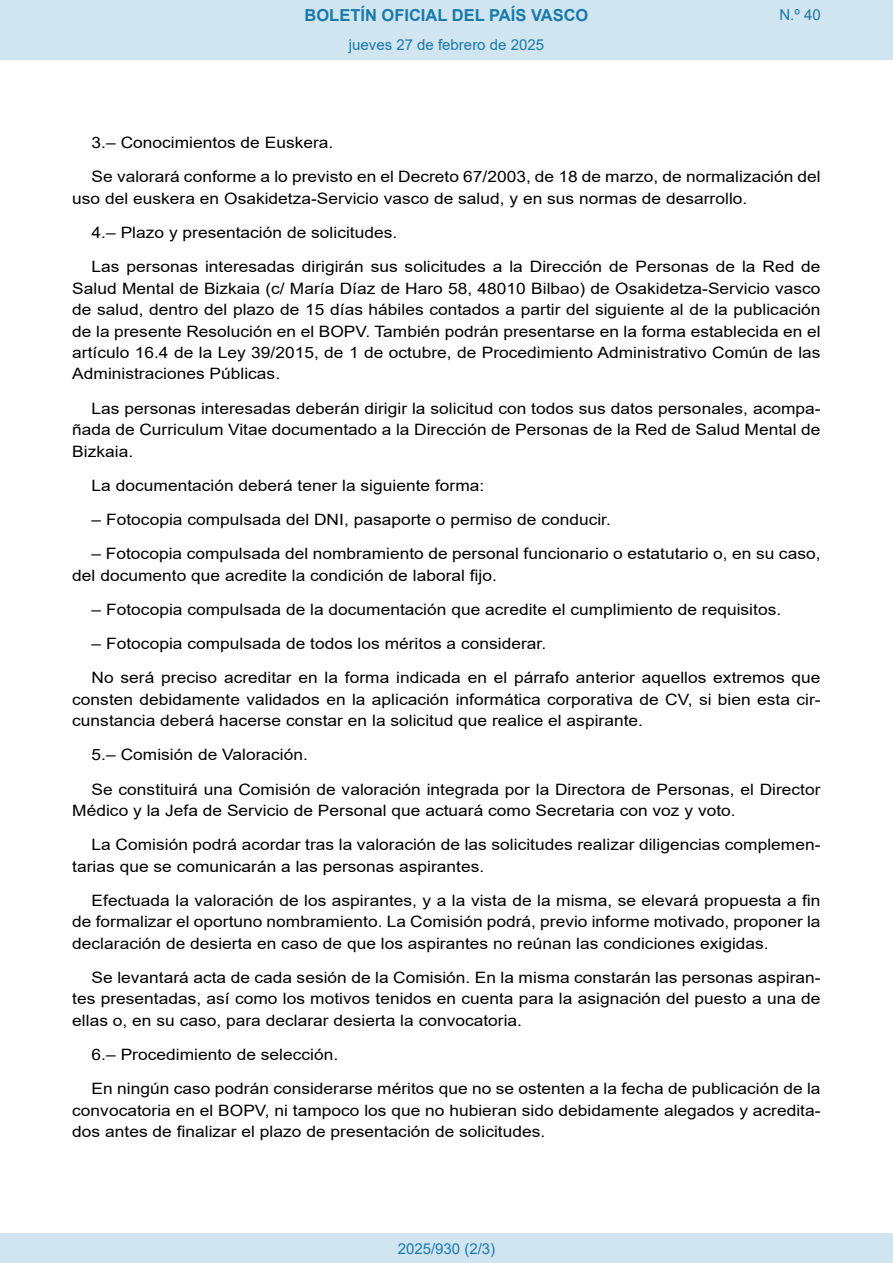
<style>
.page{position:relative;width:893px;height:1263px;background:#fff}
.page>*{position:absolute;margin:0;border:0;box-sizing:border-box;transform-origin:0 0}
.t1{font:700 16.5px "Arial";color:#1879ad}
.BOPVDetalle{font:15.6px/21.5px "Arial";color:#000;text-align:justify;scale:1.11 1}
.Paginacion_Centro{font:15px "Arial";color:#1879ad}
</style>
<div class="page">
<div style="left:0;top:0;width:893px;height:60px;background:#d0e5f0"></div>
<div style="left:0;top:1233px;width:893px;height:30px;background:#d0e5f0"></div>
<p class="t1" style="left:305px;top:3px;width:285px">BOLETÍN OFICIAL DEL PAÍS VASCO</p>
<p class="Paginacion_Centro" style="left:349px;top:35px;width:197px">jueves 27 de febrero de 2025</p>
<p class="Paginacion_Centro" style="left:779px;top:5px;width:43px">N.º 40</p>
<p class="BOPVDetalle" style="left:92px;top:132px;width:219px">3.– Conocimientos de Euskera.</p>
<p class="BOPVDetalle" style="left:72px;top:166px;width:676px;text-indent:19px">Se valorará conforme a lo previsto en el Decreto 67/2003, de 18 de marzo, de normalización del uso del euskera en Osakidetza-Servicio vasco de salud, y en sus normas de desarrollo.</p>
<p class="BOPVDetalle" style="left:92px;top:222px;width:277px">4.– Plazo y presentación de solicitudes.</p>
<p class="BOPVDetalle" style="left:72px;top:256px;width:676px;text-indent:19px">Las personas interesadas dirigirán sus solicitudes a la Dirección de Personas de la Red de Salud Mental de Bizkaia (c/ María Díaz de Haro 58, 48010 Bilbao) de Osakidetza-Servicio vasco de salud, dentro del plazo de 15 días hábiles contados a partir del siguiente al de la publicación de la presente Resolución en el BOPV. También podrán presentarse en la forma establecida en el artículo 16.4 de la Ley 39/2015, de 1 de octubre, de Procedimiento Administrativo Común de las Administraciones Públicas.</p>
<p class="BOPVDetalle" style="left:72px;top:397px;width:676px;text-indent:19px">Las personas interesadas deberán dirigir la solicitud con todos sus datos personales, acompa&shy;ñada de Curriculum Vitae documentado a la Dirección de Personas de la Red de Salud Mental de Bizkaia.</p>
<p class="BOPVDetalle" style="left:92px;top:474px;width:355px">La documentación deberá tener la siguiente forma:</p>
<p class="BOPVDetalle" style="left:92px;top:509px;width:469px">– Fotocopia compulsada del DNI, pasaporte o permiso de conducir.</p>
<p class="BOPVDetalle" style="left:72px;top:543px;width:676px;text-indent:19px">– Fotocopia compulsada del nombramiento de personal funcionario o estatutario o, en su caso, del documento que acredite la condición de laboral fijo.</p>
<p class="BOPVDetalle" style="left:92px;top:598px;width:623px">– Fotocopia compulsada de la documentación que acredite el cumplimiento de requisitos.</p>
<p class="BOPVDetalle" style="left:92px;top:633px;width:411px">– Fotocopia compulsada de todos los méritos a considerar.</p>
<p class="BOPVDetalle" style="left:72px;top:667px;width:676px;text-indent:19px">No será preciso acreditar en la forma indicada en el párrafo anterior aquellos extremos que consten debidamente validados en la aplicación informática corporativa de CV, si bien esta cir&shy;cunstancia deberá hacerse constar en la solicitud que realice el aspirante.</p>
<p class="BOPVDetalle" style="left:92px;top:744px;width:196px">5.– Comisión de Valoración.</p>
<p class="BOPVDetalle" style="left:72px;top:778px;width:676px;text-indent:19px">Se constituirá una Comisión de valoración integrada por la Directora de Personas, el Director<br>Médico y la Jefa de Servicio de Personal que actuará como Secretaria con voz y voto.</p>
<p class="BOPVDetalle" style="left:72px;top:834px;width:676px;text-indent:19px">La Comisión podrá acordar tras la valoración de las solicitudes realizar diligencias complemen&shy;tarias que se comunicarán a las personas aspirantes.</p>
<p class="BOPVDetalle" style="left:72px;top:890px;width:676px;text-indent:19px">Efectuada la valoración de los aspirantes, y a la vista de la misma, se elevará propuesta a fin de formalizar el oportuno nombramiento. La Comisión podrá, previo informe motivado, proponer la declaración de desierta en caso de que los aspirantes no reúnan las condiciones exigidas.</p>
<p class="BOPVDetalle" style="left:72px;top:967px;width:676px;text-indent:19px">Se levantará acta de cada sesión de la Comisión. En la misma constarán las personas aspiran&shy;tes presentadas, así como los motivos tenidos en cuenta para la asignación del puesto a una de ellas o, en su caso, para declarar desierta la convocatoria.</p>
<p class="BOPVDetalle" style="left:92px;top:1044px;width:224px">6.– Procedimiento de selección.</p>
<p class="BOPVDetalle" style="left:72px;top:1078px;width:676px;text-indent:19px">En ningún caso podrán considerarse méritos que no se ostenten a la fecha de publicación de la convocatoria en el BOPV, ni tampoco los que no hubieran sido debidamente alegados y acredita&shy;dos antes de finalizar el plazo de presentación de solicitudes.</p>
<p class="Paginacion_Centro" style="left:398px;top:1238px;width:99px">2025/930 (2/3)</p>
</div>
